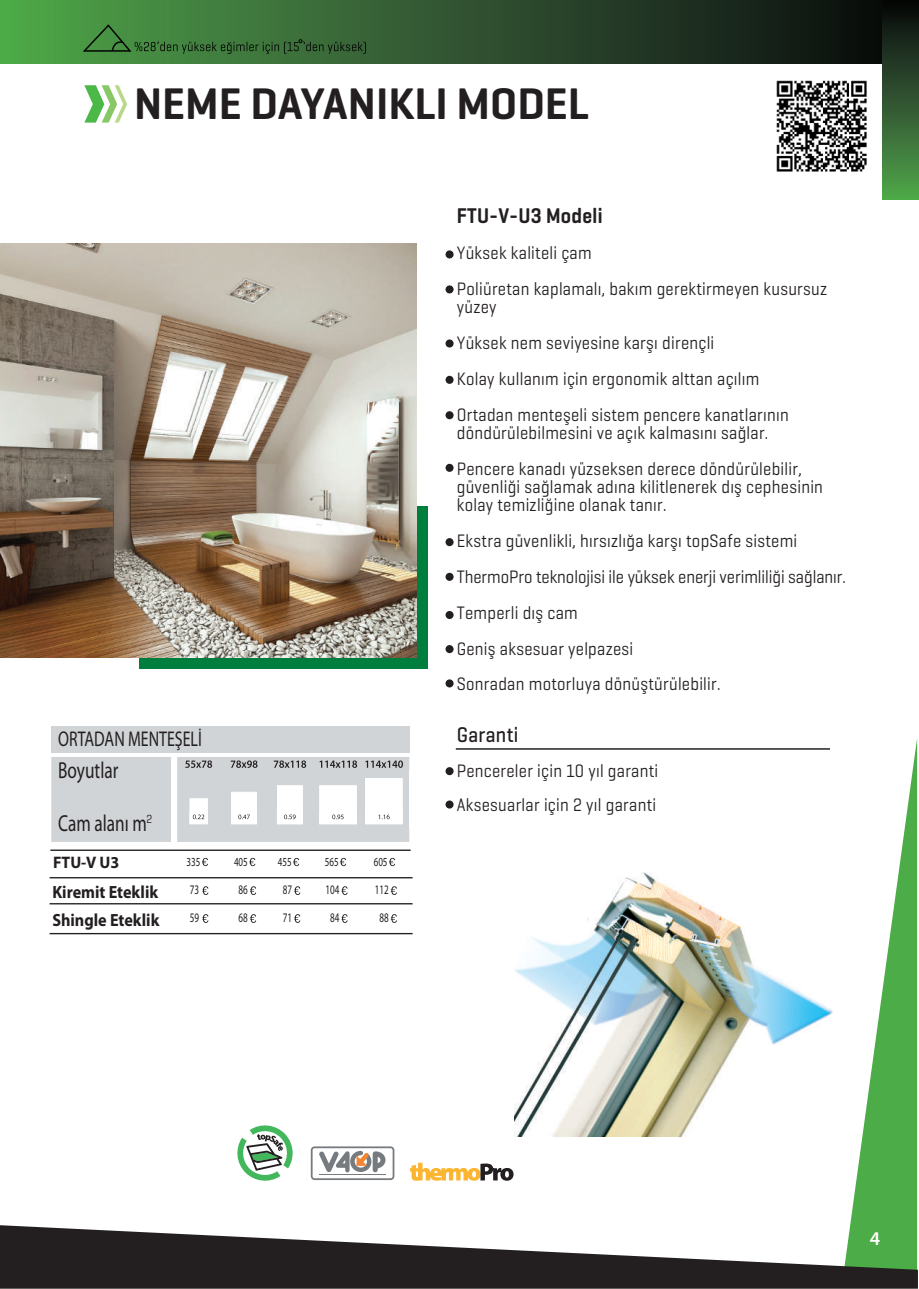
<style>
.page{position:relative;width:919px;height:1289px;background:#fff}
.page>*{position:absolute;margin:0;border:0;box-sizing:border-box;transform-origin:0 0}
.t1{font:600 45px "Geogrotesque";color:#231f20}
.t2{font:23.25px "Myriad Pro";color:#231f20;scale:.74 1}
.t3{font:600 21.6px "Geogrotesque";letter-spacing:.015em;color:#231f20;scale:.9 1}
.t4{font:500 21.6px "Geogrotesque";letter-spacing:.015em;color:#231f20;scale:.9 1}
.t5{font:21.3px "Myriad Pro";color:#231f20;scale:.74 1}
.t6{font:600 19.5px "Myriad Pro";color:#fff}
.t7{font:18.3px/36px "Geogrotesque";letter-spacing:.015em;color:#231f20;scale:.9 1}
.t8{font:700 17.7px/28.3px "Myriad Pro";color:#231f20;scale:.91 1}
.t9{font:700 16.65px "Myriad Pro";color:#231f20;scale:.96 1}
.t10{font:13.05px "Myriad Pro";color:#231f20;scale:.69 1}
.t11{font:12.3px "Myriad Pro";color:#231f20;scale:.73 1}
.t12{font:12px "Geogrotesque";color:#231f20;scale:.9 1}
</style>
<div class="page">
<img style="left:514px;top:872px;width:319px;height:264px">
<div style="left:139px;top:505px;width:288px;height:163px;background:#007e3d"></div>
<svg style="left:235px;top:1122px;width:60px;height:61px"></svg>
<svg style="left:237px;top:1125px;width:55px;height:55px"></svg>
<svg style="left:311px;top:1146px;width:83px;height:33px"></svg>
<hr style="left:319px;top:1174px;width:67px;height:1px;background:#767b7f">
<svg style="left:410px;top:1162px;width:103px;height:18px"></svg>
<div style="left:445px;top:250px;width:8px;height:8px;background:#231f20;border-radius:50%"></div>
<div style="left:445px;top:285px;width:8px;height:8px;background:#231f20;border-radius:50%"></div>
<div style="left:445px;top:339px;width:8px;height:8px;background:#231f20;border-radius:50%"></div>
<div style="left:445px;top:376px;width:8px;height:8px;background:#231f20;border-radius:50%"></div>
<div style="left:445px;top:411px;width:8px;height:8px;background:#231f20;border-radius:50%"></div>
<div style="left:445px;top:464px;width:8px;height:8px;background:#231f20;border-radius:50%"></div>
<div style="left:445px;top:538px;width:8px;height:8px;background:#231f20;border-radius:50%"></div>
<div style="left:445px;top:573px;width:8px;height:8px;background:#231f20;border-radius:50%"></div>
<div style="left:445px;top:611px;width:8px;height:8px;background:#231f20;border-radius:50%"></div>
<div style="left:445px;top:645px;width:8px;height:8px;background:#231f20;border-radius:50%"></div>
<div style="left:445px;top:679px;width:8px;height:8px;background:#231f20;border-radius:50%"></div>
<div style="left:445px;top:767px;width:8px;height:8px;background:#231f20;border-radius:50%"></div>
<div style="left:445px;top:800px;width:8px;height:8px;background:#231f20;border-radius:50%"></div>
<hr style="left:456px;top:748px;width:373px;height:1px;background:#231f20">
<svg style="left:850px;top:739px;width:67px;height:486px"></svg>
<svg style="left:0;top:1225px;width:917px;height:63px;fill:#231f20"></svg>
<svg style="left:84px;top:85px;width:43px;height:38px"></svg>
<img style="left:776px;top:80px;width:91px;height:92px">
<div style="left:51px;top:725px;width:359px;height:27px;background:#d1d4d6"></div>
<svg style="left:51px;top:757px;width:358px;height:85px"></svg>
<svg style="left:202px;top:857px;width:6px;height:9px"></svg>
<svg style="left:249px;top:857px;width:6px;height:9px"></svg>
<svg style="left:293px;top:857px;width:6px;height:9px"></svg>
<svg style="left:340px;top:857px;width:6px;height:9px"></svg>
<svg style="left:389px;top:857px;width:6px;height:9px"></svg>
<hr style="left:50px;top:849px;width:360px;height:1px;background:#231f20">
<hr style="left:50px;top:877px;width:362px;height:1px;background:#231f20">
<img style="left:0;top:244px;width:416px;height:414px">
<div style="left:0;top:0;width:918px;height:63px;background:linear-gradient(to right,#52a54d,#0b0510)"></div>
<svg style="left:82px;top:23px;width:284px;height:31px;background:#3b7339"></svg>
<div style="left:882px;top:0;width:36px;height:199px;background:linear-gradient(to bottom,#0a050d,#52a44e)"></div>
<svg style="left:202px;top:886px;width:6px;height:9px"></svg>
<svg style="left:250px;top:886px;width:6px;height:9px"></svg>
<svg style="left:294px;top:886px;width:6px;height:9px"></svg>
<svg style="left:341px;top:886px;width:6px;height:9px"></svg>
<svg style="left:391px;top:886px;width:6px;height:9px"></svg>
<svg style="left:202px;top:914px;width:6px;height:8px"></svg>
<svg style="left:250px;top:914px;width:6px;height:8px"></svg>
<svg style="left:294px;top:914px;width:6px;height:8px"></svg>
<svg style="left:341px;top:914px;width:6px;height:8px"></svg>
<svg style="left:391px;top:914px;width:6px;height:8px"></svg>
<hr style="left:50px;top:903px;width:362px;height:1px;background:#231f20">
<hr style="left:50px;top:932px;width:362px;height:2px;background:#231f20">
<h1 class="t1" style="left:134px;top:76px;width:456px">NEME DAYANIKLI MODEL</h1>
<p class="t5" style="left:58px;top:726px;width:196px">ORTADAN MENTEŞELİ</p>
<p class="t2" style="left:58px;top:755px;width:83px">Boyutlar</p>
<p class="t2" style="left:58px;top:809px;width:121px">Cam alanı m</p>
<p class="t12" style="left:147px;top:811px;width:8px">2</p>
<p class="t9" style="left:53px;top:851px;width:70px">FTU-V U3</p>
<p class="t11" style="left:186px;top:853px;width:21px">335</p>
<p class="t11" style="left:234px;top:853px;width:21px">405</p>
<p class="t11" style="left:278px;top:853px;width:21px">455</p>
<p class="t11" style="left:325px;top:853px;width:21px">565</p>
<p class="t11" style="left:374px;top:853px;width:21px">605</p>
<p class="t8" style="left:52px;top:877px;width:119px">Kiremit Eteklik<br>Shingle Eteklik</p>
<p class="t10" style="left:190px;top:882px;width:15px">73</p>
<p class="t10" style="left:238px;top:882px;width:15px">86</p>
<p class="t10" style="left:283px;top:882px;width:15px">87</p>
<p class="t10" style="left:325px;top:882px;width:22px">104</p>
<p class="t10" style="left:375px;top:882px;width:22px">112</p>
<p class="t10" style="left:190px;top:909px;width:15px">59</p>
<p class="t10" style="left:238px;top:909px;width:15px">68</p>
<p class="t10" style="left:283px;top:909px;width:15px">71</p>
<p class="t10" style="left:330px;top:909px;width:15px">84</p>
<p class="t10" style="left:379px;top:909px;width:15px">88</p>
<p class="t3" style="left:457px;top:202px;width:163px">FTU-V-U3 Modeli</p>
<p class="t7" style="left:457px;top:234px;width:413px">Yüksek kaliteli çam<br>Poliüretan kaplamalı, bakım gerektirmeyen kusursuz</p>
<p class="t7" style="left:457px;top:288px;width:370px">yüzey<br>Yüksek nem seviyesine karşı dirençli<br>Kolay kullanım için ergonomik alttan açılım Ortadan menteşeli sistem pencere kanatlarının</p>
<p class="t7" style="left:457px;top:414px;width:385px">döndürülebilmesini ve açık kalmasını sağlar.<br>Pencere kanadı yüzseksen derece döndürülebilir,</p>
<p class="t7" style="left:457px;top:477px;width:408px;line-height:18px">güvenliği sağlamak adına kilitlenerek dış cephesinin kolay temizliğine olanak tanır.</p>
<p class="t7" style="left:457px;top:522px;width:434px">Ekstra güvenlikli, hırsızlığa karşı topSafe sistemi ThermoPro teknolojisi ile yüksek enerji verimliliği sağlanır.<br>Temperli dış cam<br>Geniş aksesuar yelpazesi<br>Sonradan motorluya dönüştürülebilir.</p>
<p class="t4" style="left:457px;top:721px;width:70px">Garanti</p>
<p class="t7" style="left:457px;top:753px;width:225px;line-height:33.6px">Pencereler için 10 yıl garanti<br>Aksesuarlar için 2 yıl garanti</p>
<p class="t6" style="left:869px;top:1225px;width:12px">4</p>
</div>
